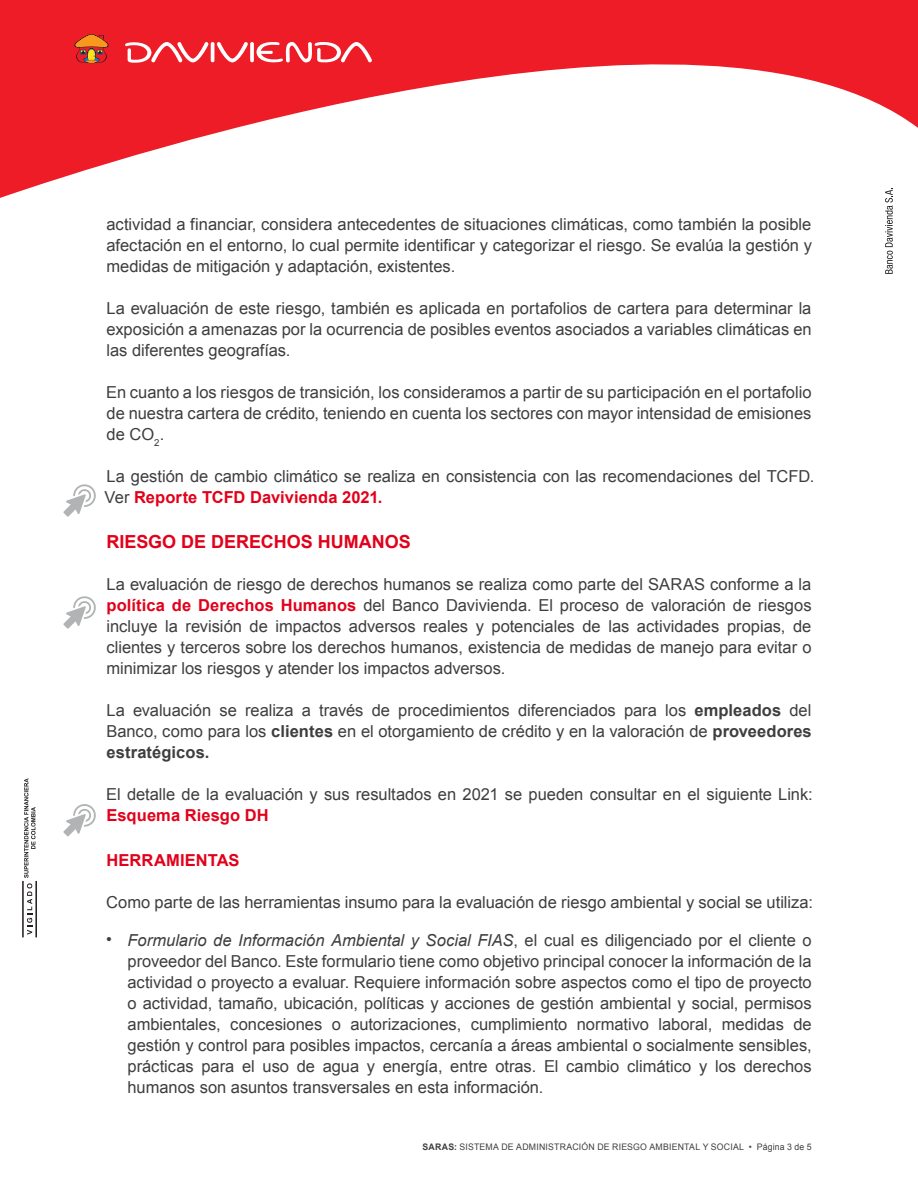
<style>
.page{position:relative;width:918px;height:1188px;background:#fff}
.page>*{position:absolute;margin:0;border:0;box-sizing:border-box;transform-origin:0 0}
.T2{font:700 18px "Arial";color:#e2001a}
.texto_fondo{font:16.5px/21px "Arial";color:#3e3d40;text-align:justify}
.T2-2{font:700 16.5px "Arial";letter-spacing:.005em;color:#e2001a}
.t1{font:9px "Arial";letter-spacing:.025em;color:#3e3d40}
.s1{font-weight:700;color:#e2001a}
.s2{font-weight:700}
.s3{font-style:italic}
</style>
<div class="page">
<svg style="left:0;top:0;width:918px;height:198px;fill:#ed1c27"></svg>
<svg style="left:124px;top:41px;width:249px;height:23px"></svg>
<svg style="left:72px;top:34px;width:39px;height:30px"></svg>
<svg style="left:22px;top:778px;width:15px;height:159px"></svg>
<svg style="left:885px;top:188px;width:8px;height:86px"></svg>
<svg style="left:63px;top:596px;width:33px;height:33px"></svg>
<svg style="left:63px;top:484px;width:33px;height:33px"></svg>
<svg style="left:63px;top:804px;width:33px;height:32px"></svg>
<p class="texto_fondo" style="left:107px;top:214px;width:707px">actividad a financiar, considera antecedentes de situaciones climáticas, como también la posible afectación en el entorno, lo cual permite identificar y categorizar el riesgo. Se evalúa la gestión y medidas de mitigación y adaptación, existentes.</p>
<p class="texto_fondo" style="left:106px;top:298px;width:707px">La evaluación de este riesgo, también es aplicada en portafolios de cartera para determinar la exposición a amenazas por la ocurrencia de posibles eventos asociados a variables climáticas en las diferentes geografías.</p>
<p class="texto_fondo" style="left:106px;top:382px;width:707px">En cuanto a los riesgos de transición, los consideramos a partir de su participación en el portafolio de nuestra cartera de crédito, teniendo en cuenta los sectores con mayor intensidad de emisiones de CO<sub>2</sub>.</p>
<p class="texto_fondo" style="left:105px;top:466px;width:711px">La gestión de cambio climático se realiza en consistencia con las recomendaciones del TCFD.<br>Ver <span class="s1">Reporte TCFD Davivienda 2021.</span></p>
<p class="T2" style="left:106px;top:532px;width:306px">RIESGO DE DERECHOS HUMANOS</p>
<p class="texto_fondo" style="left:106px;top:574px;width:707px">La evaluación de riesgo de derechos humanos se realiza como parte del SARAS conforme a la <span class="s1">política de Derechos Humanos</span> del Banco Davivienda. El proceso de valoración de riesgos incluye la revisión de impactos adversos reales y potenciales de las actividades propias, de clientes y terceros sobre los derechos humanos, existencia de medidas de manejo para evitar o minimizar los riesgos y atender los impactos adversos.</p>
<p class="texto_fondo" style="left:106px;top:700px;width:707px">La evaluación se realiza a través de procedimientos diferenciados para los <span class="s2">empleados</span> del Banco, como para los <span class="s2">clientes</span> en el otorgamiento de crédito y en la valoración de <span class="s2">proveedores estratégicos.</span></p>
<p class="texto_fondo" style="left:106px;top:784px;width:708px">El detalle de la evaluación y sus resultados en 2021 se pueden consultar en el siguiente Link:<br><span class="s1">Esquema Riesgo DH</span></p>
<p class="T2-2" style="left:106px;top:851px;width:135px">HERRAMIENTAS</p>
<p class="texto_fondo" style="left:106px;top:892px;width:708px">Como parte de las herramientas insumo para la evaluación de riesgo ambiental y social se utiliza:</p>
<p class="texto_fondo" style="left:128px;top:930px;width:686px;text-indent:-21px">• <span class="s3">Formulario de Información Ambiental y Social FIAS</span>, el cual es diligenciado por el cliente o proveedor del Banco. Este formulario tiene como objetivo principal conocer la información de la actividad o proyecto a evaluar. Requiere información sobre aspectos como el tipo de proyecto o actividad, tamaño, ubicación, políticas y acciones de gestión ambiental y social, permisos ambientales, concesiones o autorizaciones, cumplimiento normativo laboral, medidas de gestión y control para posibles impactos, cercanía a áreas ambiental o socialmente sensibles, prácticas para el uso de agua y energía, entre otras. El cambio climático y los derechos humanos son asuntos transversales en esta información.</p>
<p class="t1" style="left:423px;top:1141px;width:391px"><span class="s2">SARAS:</span> SISTEMA DE ADMINISTRACIÓN DE RIESGO AMBIENTAL Y SOCIAL • Página 3 de 5</p>
</div>
